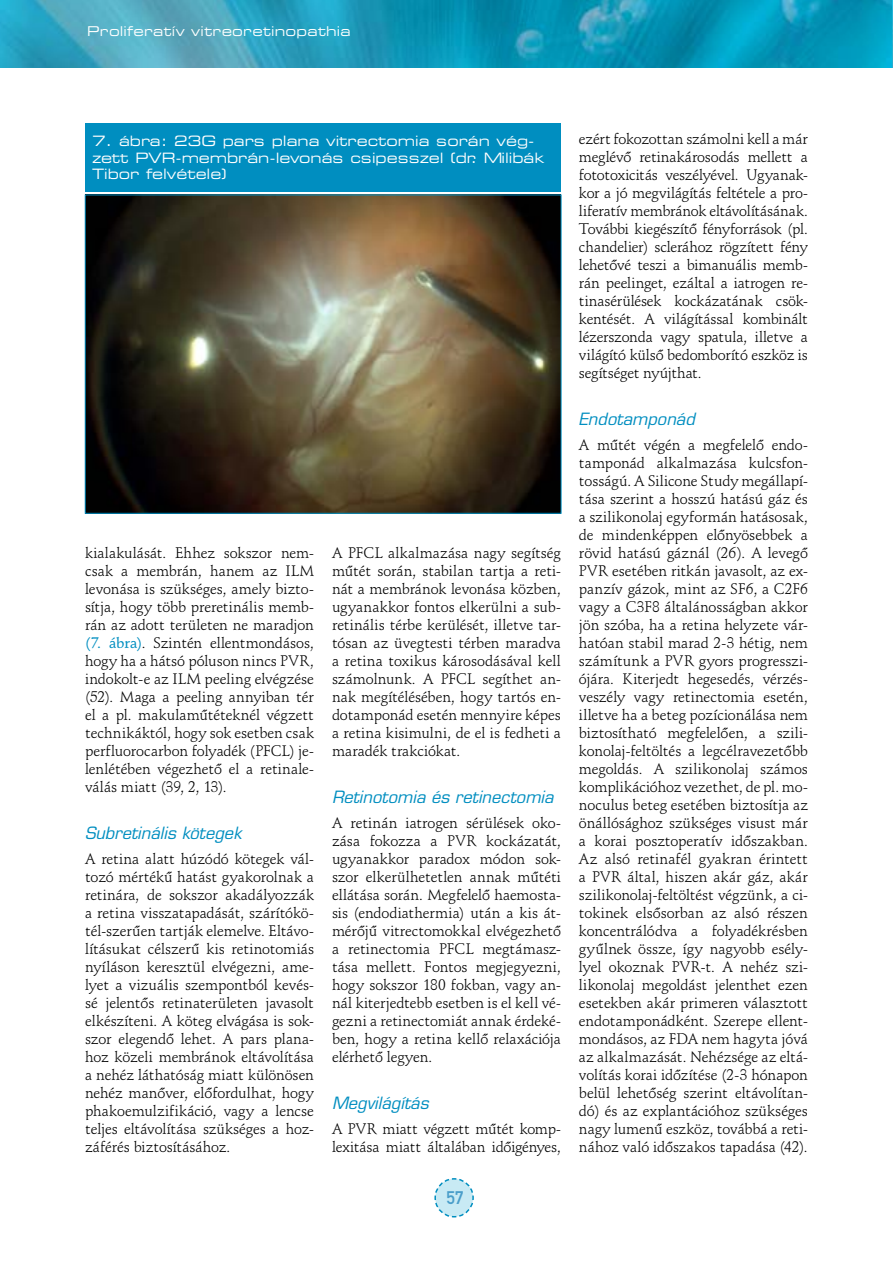
<style>
.page{position:relative;width:893px;height:1263px;background:#fff}
.page>*{position:absolute;margin:0;border:0;box-sizing:border-box;transform-origin:0 0}
.t1{font:18px "DIN Mittelschrift Alt PFL";color:#4a9eca}
.t2{font:italic 16.5px "Square 721 PFL";letter-spacing:.005em;color:#008ec0}
.t3{font:15px/18px "Schneidler PFL";letter-spacing:-.005em;color:#000;text-align:justify}
.t4{font:14.25px/16.5px "Square 721 Ex PFL";color:#fff}
.t5{font:13.5px "Square 721 Ex PFL";letter-spacing:.02em;color:#fff}
.s1{font-family:"Schneidler Md PFL";color:#008ec0}
</style>
<div class="page">
<svg style="left:434px;top:1178px;width:40px;height:40px"></svg>
<img style="left:0;top:0;width:893px;height:68px">
<img style="left:87px;top:197px;width:472px;height:314px">
<div style="left:86px;top:123px;width:475px;height:69px;background:#008ec0"></div>
<p class="t5" style="left:87px;top:23px;width:265px">Proliferatív vitreoretinopathia</p>
<p class="t4" style="left:92px;top:133px;width:454px">7. ábra: 23G pars plana vitrectomia során vég&shy;zett PVR-membrán-levonás csipesszel (dr. Milibák<br>Tibor felvétele)</p>
<p class="t3" style="left:85px;top:544px;width:230px">kialakulását. Ehhez sokszor nem&shy;csak a membrán, hanem az ILM levonása is szükséges, amely bizto&shy;sítja, hogy több preretinális memb&shy;rán az adott területen ne maradjon <span class="s1">(7. ábra)</span>. Szintén ellentmondásos, hogy ha a hátsó póluson nincs PVR, indokolt-e az ILM peeling elvégzése (52). Maga a peeling annyiban tér el a pl. makulaműtéteknél végzett technikáktól, hogy sok esetben csak perfluorocarbon folyadék (PFCL) je&shy;lenlétében végezhető el a retinale&shy;válás miatt (39, 2, 13).</p>
<p class="t2" style="left:85px;top:822px;width:158px">Subretinális kötegek</p>
<p class="t3" style="left:85px;top:850px;width:230px">A retina alatt húzódó kötegek vál&shy;tozó mértékű hatást gyakorolnak a retinára, de sokszor akadályozzák a retina visszatapadását, szárítókö&shy;tél-szerűen tartják elemelve. Eltávo&shy;lításukat célszerű kis retinotomiás nyíláson keresztül elvégezni, ame&shy;lyet a vizuális szempontból kevés&shy;sé jelentős retinaterületen javasolt elkészíteni. A köteg elvágása is sok&shy;szor elegendő lehet. A pars plana&shy;hoz közeli membránok eltávolítása a nehéz láthatóság miatt különösen nehéz manőver, előfordulhat, hogy phakoemulzifikáció, vagy a lencse teljes eltávolítása szükséges a hoz&shy;záférés biztosításához.</p>
<p class="t3" style="left:332px;top:544px;width:230px">A PFCL alkalmazása nagy segítség műtét során, stabilan tartja a reti&shy;nát a membránok levonása közben, ugyanakkor fontos elkerülni a sub&shy;retinális térbe kerülését, illetve tar&shy;tósan az üvegtesti térben maradva a retina toxikus károsodásával kell számolnunk. A PFCL segíthet an&shy;nak megítélésében, hogy tartós en&shy;dotamponád esetén mennyire képes a retina kisimulni, de el is fedheti a maradék trakciókat.</p>
<p class="t2" style="left:332px;top:786px;width:223px">Retinotomia és retinectomia</p>
<p class="t3" style="left:332px;top:814px;width:230px">A retinán iatrogen sérülések oko&shy;zása fokozza a PVR kockázatát, ugyanakkor paradox módon sok&shy;szor elkerülhetetlen annak műtéti ellátása során. Megfelelő haemosta&shy;sis (endodiathermia) után a kis át&shy;mérőjű vitrectomokkal elvégezhető a retinectomia PFCL megtámasz&shy;tása mellett. Fontos megjegyezni, hogy sokszor 180 fokban, vagy an&shy;nál kiterjedtebb esetben is el kell vé&shy;gezni a retinectomiát annak érdeké&shy;ben, hogy a retina kellő relaxációja elérhető legyen.</p>
<p class="t2" style="left:332px;top:1092px;width:98px">Megvilágítás</p>
<p class="t3" style="left:332px;top:1120px;width:230px">A PVR miatt végzett műtét komp&shy;lexitása miatt általában időigényes,</p>
<p class="t1" style="left:446px;top:1187px;width:18px">57</p>
<p class="t3" style="left:579px;top:130px;width:230px">ezért fokozottan számolni kell a már meglévő retinakárosodás mellett a fototoxicitás veszélyével. Ugyanak&shy;kor a jó megvilágítás feltétele a pro&shy;liferatív membránok eltávolításának.<br>További kiegészítő fényforrások (pl. chandelier) sclerához rögzített fény lehetővé teszi a bimanuális memb&shy;rán peelinget, ezáltal a iatrogen re&shy;tinasérülések kockázatának csök&shy;kentését. A világítással kombinált lézerszonda vagy spatula, illetve a világító külső bedomborító eszköz is segítséget nyújthat.</p>
<p class="t2" style="left:579px;top:408px;width:117px">Endotamponád</p>
<p class="t3" style="left:579px;top:436px;width:230px">A műtét végén a megfelelő endo&shy;tamponád alkalmazása kulcsfon&shy;tosságú. A Silicone Study megállapí&shy;tása szerint a hosszú hatású gáz és a szilikonolaj egyformán hatásosak, de mindenképpen előnyösebbek a rövid hatású gáznál (26). A levegő PVR esetében ritkán javasolt, az ex&shy;panzív gázok, mint az SF6, a C2F6 vagy a C3F8 általánosságban akkor jön szóba, ha a retina helyzete vár&shy;hatóan stabil marad 2-3 hétig, nem számítunk a PVR gyors progresszi&shy;ójára. Kiterjedt hegesedés, vérzés&shy;veszély vagy retinectomia esetén, illetve ha a beteg pozícionálása nem biztosítható megfelelően, a szili&shy;konolaj-feltöltés a legcélravezetőbb megoldás. A szilikonolaj számos komplikációhoz vezethet, de pl. mo&shy;noculus beteg esetében biztosítja az önállósághoz szükséges visust már a korai posztoperatív időszakban.<br>Az alsó retinafél gyakran érintett a PVR által, hiszen akár gáz, akár szilikonolaj-feltöltést végzünk, a ci&shy;tokinek elsősorban az alsó részen koncentrálódva a folyadékrésben gyűlnek össze, így nagyobb esél - lyel okoznak PVR-t. A nehéz szi&shy;likonolaj megoldást jelenthet ezen esetekben akár primeren választott endotamponádként. Szerepe ellent&shy;mondásos, az FDA nem hagyta jóvá az alkalmazását. Nehézsége az eltá&shy;volítás korai időzítése (2-3 hónapon belül lehetőség szerint eltávolítan&shy;dó) és az explantációhoz szükséges nagy lumenű eszköz, továbbá a reti&shy;nához való időszakos tapadása (42).</p>
</div>
